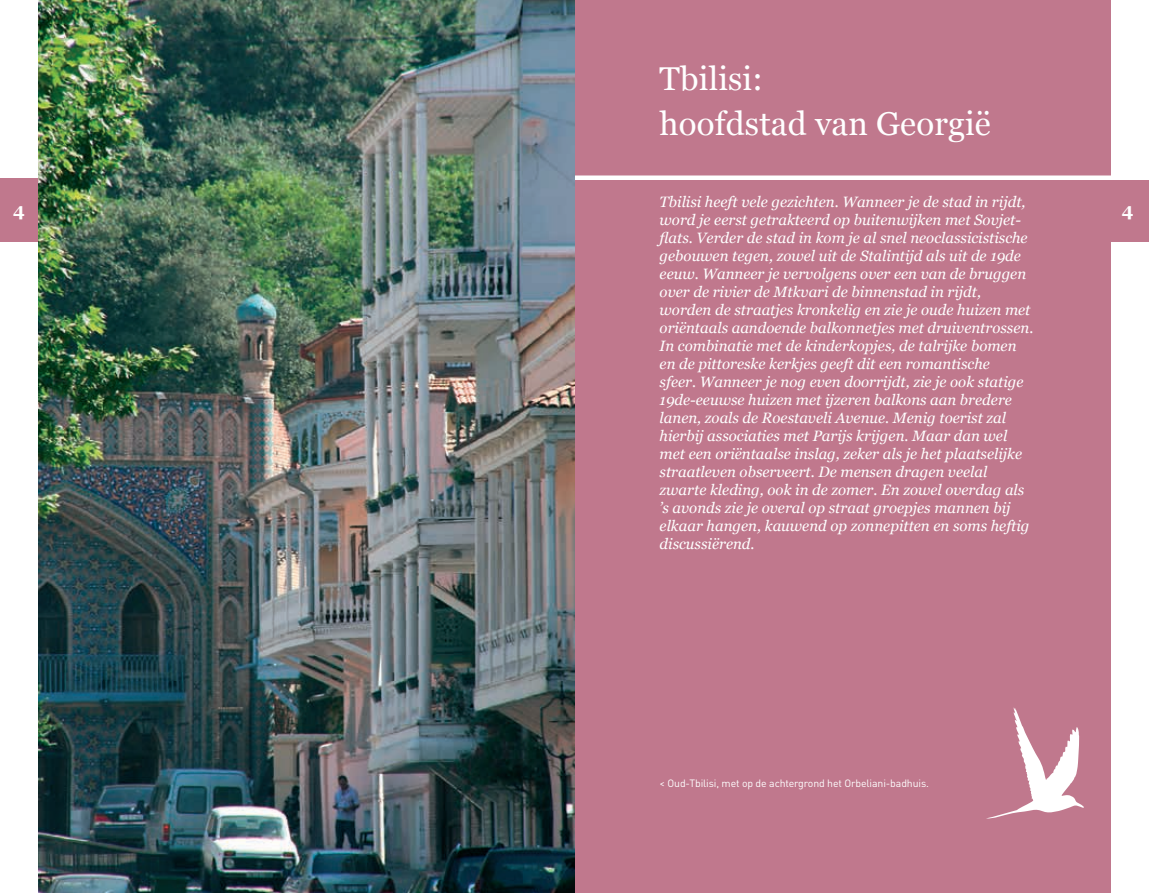
<style>
.page{position:relative;width:1149px;height:893px;background:#fff}
.page>*{position:absolute;margin:0;border:0;box-sizing:border-box;transform-origin:0 0}
.t1{font:33px/45px "Georgia";letter-spacing:.005em;color:#fff}
.t2{font:700 18px "Georgia";color:#fff}
.t3{font:italic 15px/18px "Georgia";color:#fff}
.t4{font:10.5px "DIN Pro";letter-spacing:-.01em;color:#fff}
</style>
<div class="page">
<div style="left:574px;top:0;width:536px;height:893px;background:#c0788d"></div>
<div style="left:1110px;top:179px;width:38px;height:63px;background:#c0788d"></div>
<div style="left:574px;top:175px;width:574px;height:5px;background:#fff"></div>
<div style="left:0;top:179px;width:38px;height:63px;background:#c0788d"></div>
<svg style="left:988px;top:707px;width:95px;height:111px"></svg>
<img style="left:38px;top:0;width:536px;height:893px">
<h1 class="t1" style="left:659px;top:57px;width:332px">Tbilisi:<br>hoofdstad van Georgië</h1>
<p class="t3" style="left:659px;top:193px;width:375px">Tbilisi heeft vele gezichten. Wanneer je de stad in rijdt, word je eerst getrakteerd op buitenwijken met Sovjet&shy;flats. Verder de stad in kom je al snel neoclassicistische gebouwen tegen, zowel uit de Stalintijd als uit de 19de eeuw. Wanneer je vervolgens over een van de bruggen over de rivier de Mtkvari de binnenstad in rijdt, worden de straatjes kronkelig en zie je oude huizen met oriëntaals aandoende balkonnetjes met druiventrossen.<br>In combinatie met de kinderkopjes, de talrijke bomen en de pittoreske kerkjes geeft dit een romantische<br>sfeer. Wanneer je nog even doorrijdt, zie je ook statige 19de-eeuwse huizen met ijzeren balkons aan bredere lanen, zoals de Roestaveli Avenue. Menig toerist zal hierbij associaties met Parijs krijgen. Maar dan wel met een oriëntaalse inslag, zeker als je het plaatselijke straatleven observeert. De mensen dragen veelal zwarte kleding, ook in de zomer. En zowel overdag als ’s avonds zie je overal op straat groepjes mannen bij elkaar hangen, kauwend op zonnepitten en soms heftig discussiërend.</p>
<p class="t2" style="left:13px;top:198px;width:13px">4</p>
<p class="t2" style="left:1121px;top:198px;width:13px">4</p>
<p class="t4" style="left:659px;top:775px;width:271px">&lt; Oud-Tbilisi, met op de achtergrond het Orbeliani-badhuis.</p>
</div>
